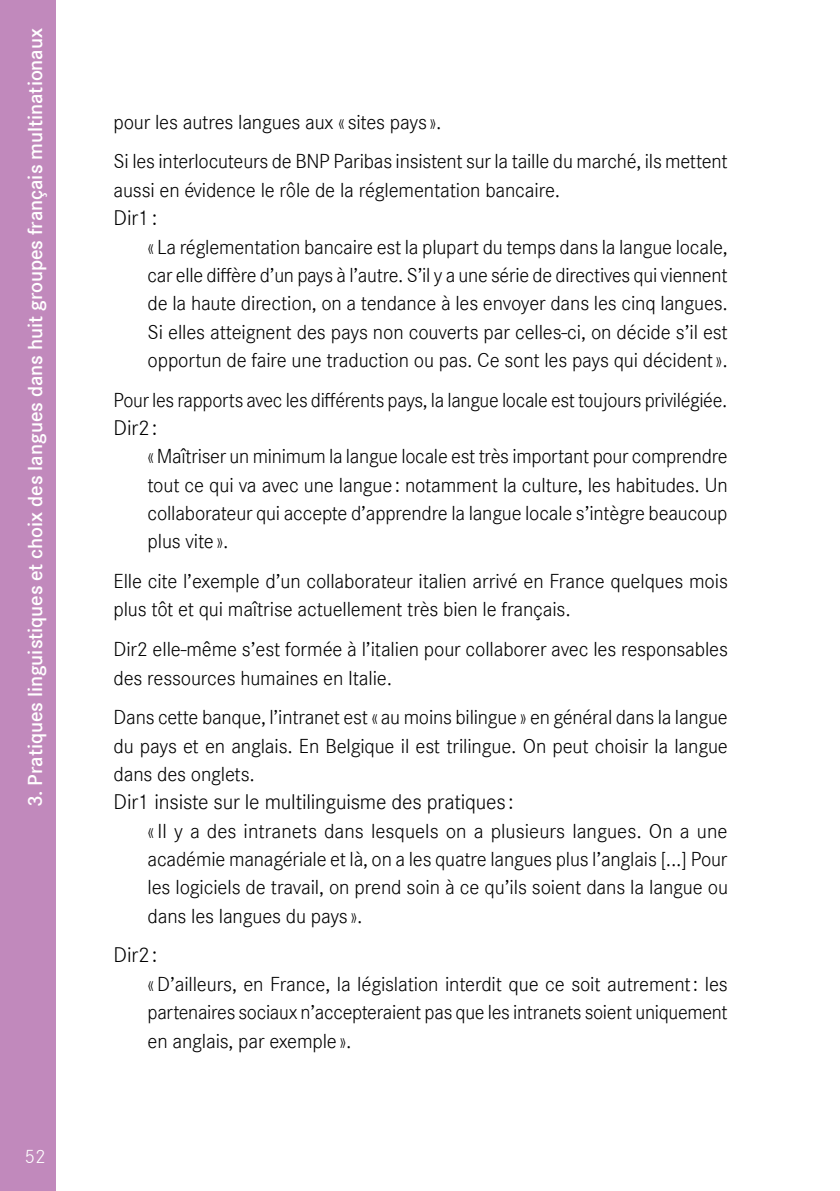
<style>
.page{position:relative;width:840px;height:1191px;background:#fff}
.page>*{position:absolute;margin:0;border:0;box-sizing:border-box;transform-origin:0 0}
.t1{font:22px "Corporate S Ligh";letter-spacing:-.005em;color:#000}
.t2{font:21px/28.4px "Corporate S Ligh";letter-spacing:-.01em;color:#000;text-align:justify}
.t3{font:600 21px "Corporate S";color:#fff}
.t4{font:20px "Corporate S Ligh";color:#fff}
</style>
<div class="page">
<div style="left:0;top:0;width:56px;height:1191px;background:#c189bc"></div>
<p class="t3" style="left:23px;top:807px;width:780px;rotate:-90deg">3. Pratiques linguistiques et choix des langues dans huit groupes français multinationaux</p>
<p class="t4" style="left:25px;top:1145px;width:22px">52</p>
<p class="t2" style="left:113px;top:102px;width:615px;line-height:39.6px">pour les autres langues aux « sites pays ».<br>Si les interlocuteurs de BNP Paribas insistent sur la taille du marché, ils mettent</p>
<p class="t2" style="left:113px;top:176px;width:448px">aussi en évidence le rôle de la réglementation bancaire.</p>
<p class="t1" style="left:113px;top:205px;width:46px">Dir1:</p>
<p class="t2" style="left:147px;top:232px;width:581px">«La réglementation bancaire est la plupart du temps dans la langue locale, car elle diffère d’un pays à l’autre. S’il y a une série de directives qui viennent de la haute direction, on a tendance à les envoyer dans les cinq langues.<br>Si elles atteignent des pays non couverts par celles-ci, on décide s’il est opportun de faire une traduction ou pas. Ce sont les pays qui décident».</p>
<p class="t2" style="left:113px;top:386px;width:615px">Pour les rapports avec les différents pays, la langue locale est toujours privilégiée.</p>
<p class="t1" style="left:113px;top:415px;width:46px">Dir2:</p>
<p class="t2" style="left:147px;top:442px;width:581px">«Maîtriser un minimum la langue locale est très important pour comprendre tout ce qui va avec une langue: notamment la culture, les habitudes. Un collaborateur qui accepte d’apprendre la langue locale s’intègre beaucoup plus vite».</p>
<p class="t2" style="left:113px;top:567px;width:615px">Elle cite l’exemple d’un collaborateur italien arrivé en France quelques mois plus tôt et qui maîtrise actuellement très bien le français.</p>
<p class="t2" style="left:113px;top:635px;width:615px">Dir2 elle-même s’est formée à l’italien pour collaborer avec les responsables des ressources humaines en Italie.</p>
<p class="t2" style="left:113px;top:703px;width:615px">Dans cette banque, l’intranet est «au moins bilingue» en général dans la langue du pays et en anglais. En Belgique il est trilingue. On peut choisir la langue dans des onglets.</p>
<p class="t1" style="left:113px;top:789px;width:401px">Dir1 insiste sur le multilinguisme des pratiques:</p>
<p class="t2" style="left:147px;top:816px;width:581px">«Il y a des intranets dans lesquels on a plusieurs langues. On a une académie managériale et là, on a les quatre langues plus l’anglais [...] Pour les logiciels de travail, on prend soin à ce qu’ils soient dans la langue ou dans les langues du pays ».</p>
<p class="t1" style="left:113px;top:942px;width:46px">Dir2:</p>
<p class="t2" style="left:147px;top:969px;width:581px">«D’ailleurs, en France, la législation interdit que ce soit autrement: les partenaires sociaux n’accepteraient pas que les intranets soient uniquement en anglais, par exemple».</p>
</div>
